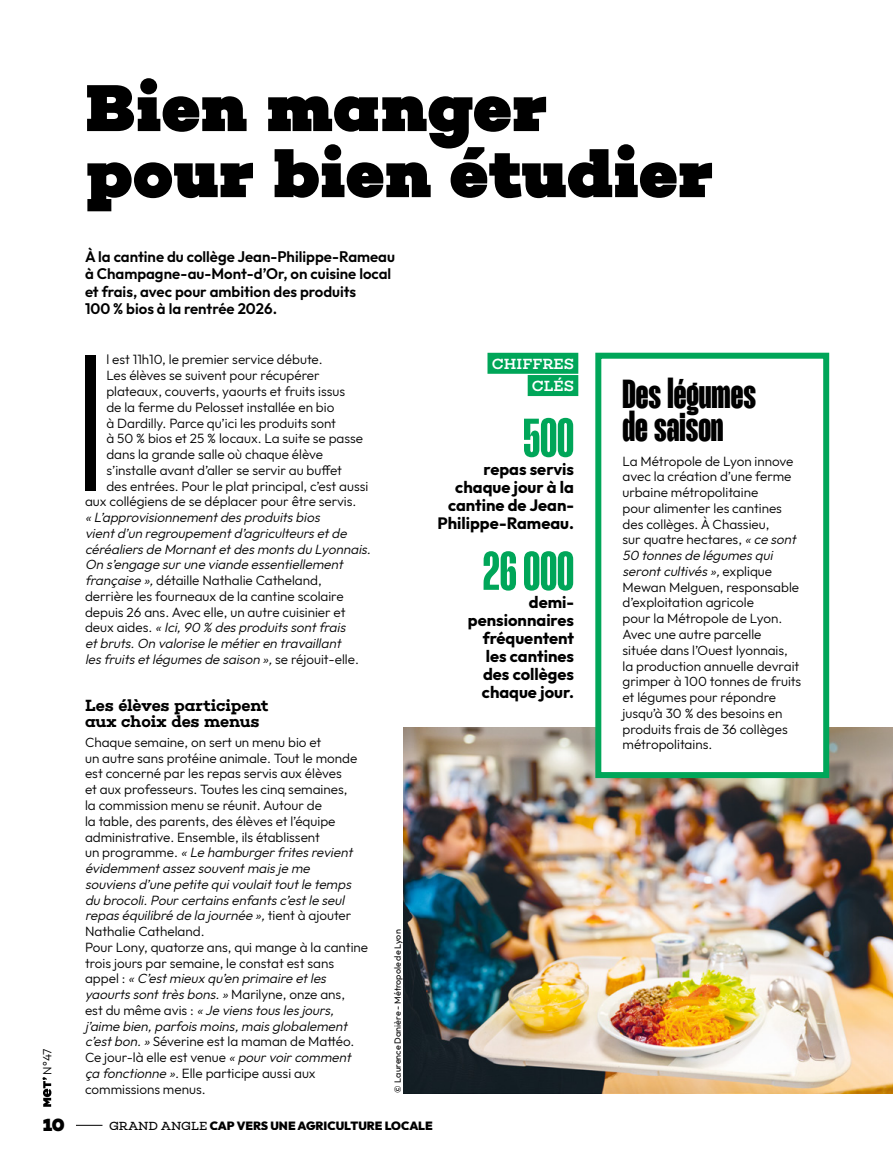
<style>
.page{position:relative;width:893px;height:1170px;background:#fff}
.page>*{position:absolute;margin:0;border:0;box-sizing:border-box;transform-origin:0 0}
.t1{font:300 193.5px "Mango Grotesque";color:#000}
.t2{font:900 67.5px/66px "Choplin";letter-spacing:.005em;color:#000}
.t3{font:700 54px "Mango Grotesque";letter-spacing:-.005em;color:#00a659}
.t4{font:900 40.5px/33px "Mango Grotesque";color:#000}
.t5{font:900 18px "Choplin";color:#000}
.t6{font:700 16.5px/18px "Outfit";color:#000;text-align:right}
.t7{font:600 16.5px/15.8px "Choplin";letter-spacing:-.01em;color:#000}
.t8{font:600 15px/17.2px "Outfit";color:#000}
.t9{font:500 15px/22.2px "Choplin";color:#fff;text-align:right}
.t10{font:300 13.5px/15.8px "Outfit";color:#000}
.t11{font:italic 300 13.5px/15.8px "Outfit";color:#000}
.t12{font:900 12px "Outfit";color:#000}
.t13{font:300 12px "Outfit";color:#000}
.t14{font:9px "Outfit";color:#000}
.s1{font-style:normal}
.s2{font-style:italic}
.s3{font-family:"Choplin";font-weight:400}
</style>
<div class="page">
<img style="left:404px;top:727px;width:489px;height:366px">
<div style="left:598px;top:355px;width:228px;height:420px;background:#fff"></div>
<div style="left:595px;top:352px;width:234px;height:426px;border:6px solid #00a659"></div>
<div style="left:487px;top:353px;width:91px;height:21px;background:#00a659"></div>
<div style="left:528px;top:375px;width:50px;height:21px;background:#00a659"></div>
<svg style="left:76px;top:1124px;width:26px;height:1px"></svg>
<svg style="left:43px;top:1077px;width:8px;height:29px"></svg>
<h2 class="t2" style="left:85px;top:75px;width:629px">Bien manger pour bien étudier</h2>
<p class="t13" style="left:40px;top:1074px;width:28px;rotate:-90deg">N°47</p>
<p class="t8" style="left:85px;top:249px;width:311px">À la cantine du collège Jean-Philippe-Rameau à Champagne-au-Mont-d’Or, on cuisine local et frais, avec pour ambition des produits<br>100 % bios à la rentrée 2026.</p>
<h1 class="t1" style="left:76px;top:336px;width:30px">I</h1>
<p class="t10" style="left:106px;top:352px;width:218px">l est 11h10, le premier service débute.</p>
<p class="t10" style="left:106px;top:368px;width:215px">Les élèves se suivent pour récupérer</p>
<p class="t10" style="left:106px;top:383px;width:240px">plateaux, couverts, yaourts et fruits issus</p>
<p class="t10" style="left:106px;top:399px;width:230px">de la ferme du Pelosset installée en bio</p>
<p class="t10" style="left:106px;top:415px;width:231px">à Dardilly. Parce qu’ici les produits sont</p>
<p class="t10" style="left:106px;top:431px;width:258px">à 50 % bios et 25 % locaux. La suite se passe</p>
<p class="t10" style="left:106px;top:446px;width:218px">dans la grande salle où chaque élève</p>
<p class="t10" style="left:106px;top:462px;width:237px">s’installe avant d’aller se servir au buffet</p>
<p class="t10" style="left:106px;top:478px;width:264px">des entrées. Pour le plat principal, c’est aussi</p>
<p class="t10" style="left:85px;top:494px;width:273px">aux collégiens de se déplacer pour être servis.</p>
<p class="t11" style="left:85px;top:509px;width:291px">« L’approvisionnementdesproduitsbios vientd’un regroupementd’agriculteursetde céréaliersde Mornantetdesmontsdu Lyonnais.<br>On s’engage surune viande essentiellement française»,<span class="s1">détaille Nathalie Catheland,<br>derrière les fourneaux de la cantine scolaire depuis 26 ans. Avec elle, un autre cuisinier et<br>d e u x a i d e s .</span> « Ici,90 % desproduitssontfrais etbruts.On valorise le métieren travaillant lesfruitsetlégumesde saison »,<span class="s1">s e réj o u i t - e l l e .</span></p>
<p class="t7" style="left:85px;top:697px;width:185px">Les élèves participent aux choix des menus</p>
<p class="t10" style="left:85px;top:734px;width:285px">Chaque semaine, on sert un menu bio et<br>un autre sans protéine animale. Tout le monde est concerné par les repas servis aux élèves<br>et aux professeurs. Toutes les cinq semaines,<br>la commission menu se réunit. Autour de<br>la table, des parents, des élèves et l’équipe administrative. Ensemble, ils établissent<br>u n p ro g ra m m e . <span class="s2">« Le hamburgerfritesrevient évidemmentassezsouventmaisje me souviensd’une petite quivoulaittoutle temps du brocoli.Pourcertainsenfantsc’estle seul repaséquilibré de la journée »,</span>t i e n t à aj o u t e r Nathalie Catheland.<br>Pour Lony, quatorze ans, qui mange à la cantine trois jours par semaine, le constat est sans<br>a p p e l : <span class="s2">«C’estmieux qu’en primaire etles yaourtssonttrèsbons.»</span>M a ri l y n e , o n ze a n s ,<br>e s t d u m ê m e a v i s : <span class="s2">« Je vienstouslesjours,<br>j ’aime bien,parfoismoins,maisglobalement c’estbon.»</span>Séverine est la maman de Mattéo.<br>Ce jour-là elle est venue <span class="s2">«pourvoircomment ça fonctionne».</span>Elle participe aussi aux commissions menus.</p>
<p class="t14" style="left:392px;top:1092px;width:165px;rotate:-90deg">© Laurence Danière - Métropole de Lyon</p>
<p class="t9" style="left:492px;top:352px;width:84px">CHIFFRES<br>CLÉS</p>
<h3 class="t3" style="left:523px;top:413px;width:52px">500</h3>
<p class="t6" style="left:437px;top:460px;width:138px">repas servis chaque jour à la cantine de Jean-<br>Philippe-Rameau.</p>
<h3 class="t3" style="left:483px;top:546px;width:93px">26000</h3>
<p class="t6" style="left:468px;top:593px;width:108px">demi&shy;pensionnaires fréquentent les cantines des collèges chaque jour.</p>
<h3 class="t5" style="left:43px;top:1113px;width:24px">10</h3>
<p class="t12" style="left:109px;top:1117px;width:325px"><span class="s3">GRAND ANGLE</span> CAP VERS UNE AGRICULTURE LOCALE</p>
<h3 class="t4" style="left:623px;top:377px;width:135px">Des légumes de saison</h3>
<p class="t10" style="left:623px;top:453px;width:180px">La Métropole de Lyon innove avec la création d’une ferme urbaine métropolitaine<br>pour alimenter les cantines des collèges. À Chassieu,<br>sur quatre hectares, <span class="s2">«ce sont<br>50 tonnesde légumesqui serontcultivés »,</span>ex p l i q u e<br>Mewan Melguen, responsable d’exploitation agricole<br>pour la Métropole de Lyon.<br>Avec une autre parcelle<br>située dans l’Ouest lyonnais, la production annuelle devrait grimper à 100 tonnes de fruits et légumes pour répondre jusqu’à 30 % des besoins en produits frais de 36 collèges métropolitains.</p>
</div>
